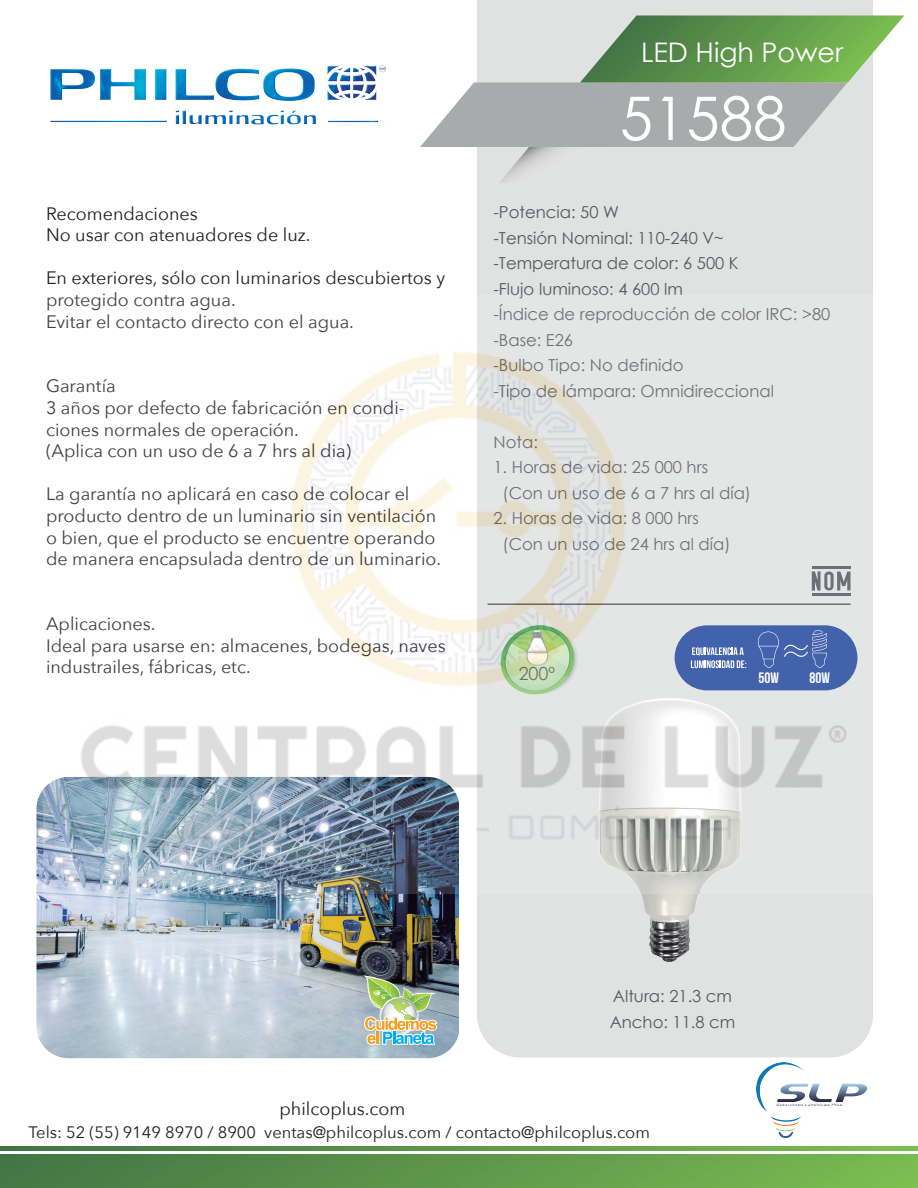
<style>
.page{position:relative;width:918px;height:1188px;background:#fff}
.page>*{position:absolute;margin:0;border:0;box-sizing:border-box;transform-origin:0 0}
.t1{font:60.15px "Century Gothic";color:#fff}
.t2{font:27px "Century Gothic";color:#fff}
.t3{font:18px/21.6px "Avenir Next";color:#221d24}
.t4{font:18px "Century Gothic";color:#57585e}
.t5{font:16.5px/25.5px "Century Gothic";color:#57585e}
.t6{font:16.5px "Avenir Next";color:#221d24}
.t7{font:15.15px "Bebas Neue";color:#fff}
</style>
<div class="page">
<div style="left:477px;top:0;width:396px;height:1058px;background:#e0e1e1"></div>
<svg style="left:420px;top:15px;width:484px;height:168px"></svg>
<div style="left:0;top:1154px;width:918px;height:34px;background:linear-gradient(to right,#437444,#7bbb51)"></div>
<svg style="left:0;top:1146px;width:918px;height:4px;background:#5e974a"></svg>
<img style="left:757px;top:1062px;width:110px;height:76px">
<img style="left:50px;top:65px;width:336px;height:60px">
<img style="left:36px;top:788px;width:423px;height:270px">
<img style="left:363px;top:975px;width:76px;height:72px">
<img style="left:580px;top:894px;width:185px;height:71px">
<img style="left:44px;top:294px;width:829px;height:600px">
<h2 class="t2" style="left:641px;top:34px;width:204px">LED High Power</h2>
<p class="t3" style="left:46px;top:202px;width:266px">Recomendaciones<br>No usar con atenuadores de luz.</p>
<p class="t3" style="left:46px;top:267px;width:401px">En exteriores, sólo con luminarios descubiertos y protegido contra agua.<br>Evitar el contacto directo con el agua.</p>
<p class="t3" style="left:46px;top:375px;width:360px">Garantía<br>3 años por defecto de fabricación en condi&shy;ciones normales de operación.<br>(Aplica con un uso de 6 a 7 hrs al dia)</p>
<p class="t3" style="left:46px;top:483px;width:397px">La garantía no aplicará en caso de colocar el producto dentro de un luminario sin ventilación o bien, que el producto se encuentre operando de manera encapsulada dentro de un luminario.</p>
<p class="t3" style="left:46px;top:612px;width:401px">Aplicaciones.<br>Ideal para usarse en: almacenes, bodegas, naves industrailes, fábricas, etc.</p>
<h1 class="t1" style="left:620px;top:76px;width:168px">51588</h1>
<p class="t5" style="left:494px;top:199px;width:338px">-Potencia: 50 W<br>-Tensión Nominal: 110-240 V~ -Temperatura de color: 6 500 K<br>-Flujo luminoso: 4 600 lm<br>-Índice de reproducción de color IRC: &gt;80 -Base: E26<br>-Bulbo Tipo: No definido<br>-Tipo de lámpara: Omnidireccional</p>
<p class="t5" style="left:494px;top:429px;width:46px">Nota:</p>
<p class="t5" style="left:503px;top:454px;width:250px;text-indent:-9px">1. Horas de vida: 25 000 hrs (Con un uso de 6 a 7 hrs al día)</p>
<p class="t5" style="left:503px;top:505px;width:229px;text-indent:-9px">2. Horas de vida: 8 000 hrs (Con un uso de 24 hrs al día)</p>
<p class="t4" style="left:519px;top:661px;width:38px">200º</p>
<p class="t7" style="left:758px;top:669px;width:22px">50W</p>
<p class="t7" style="left:809px;top:669px;width:22px">80W</p>
<p class="t5" style="left:610px;top:983px;width:127px">Altura: 21.3 cm<br>Ancho: 11.8 cm</p>
<p class="t3" style="left:280px;top:1097px;width:127px">philcoplus.com</p>
<p class="t6" style="left:28px;top:1118px;width:623px">Tels: 52 (55) 9149 8970 / 8900 ventas@philcoplus.com / contacto@philcoplus.com</p>
</div>
